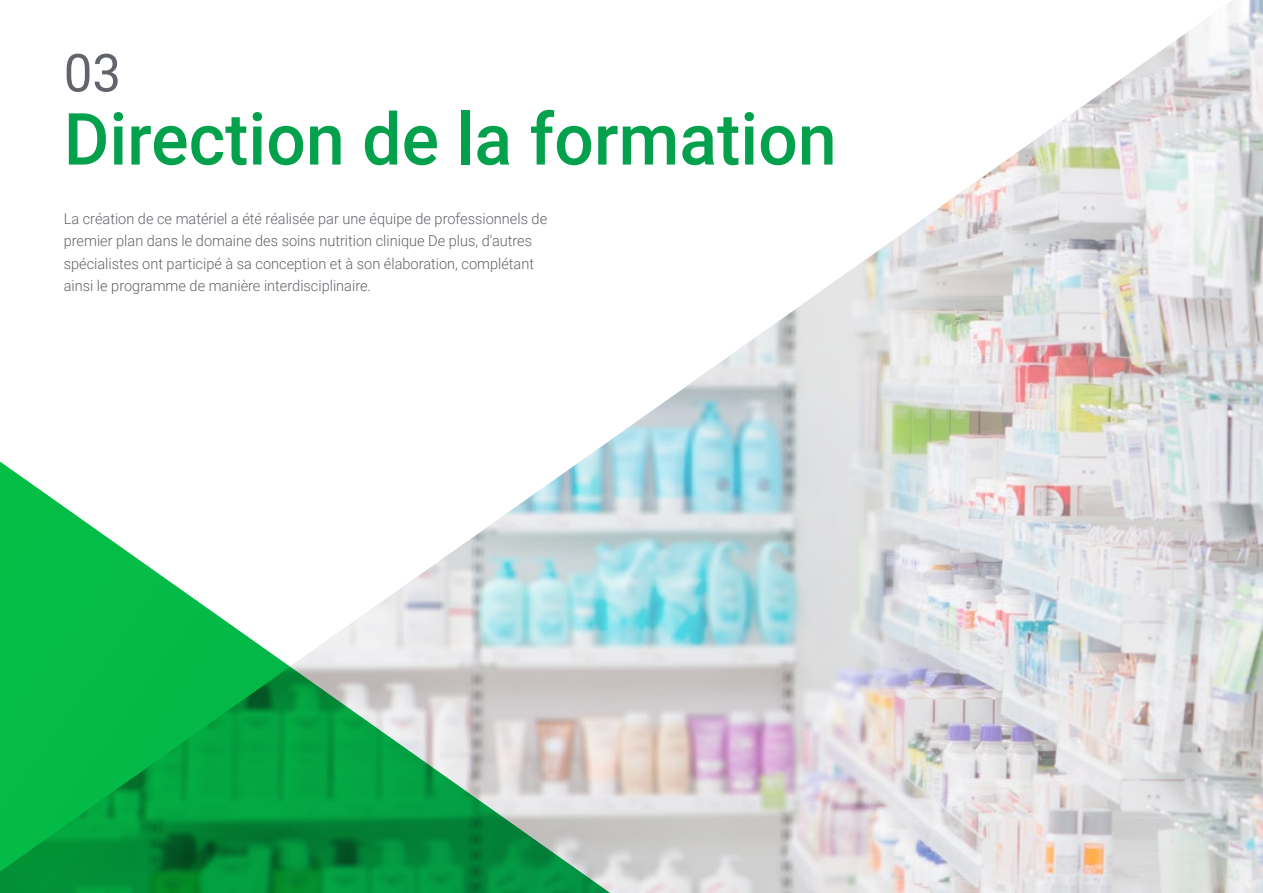
<style>
.page{position:relative;width:1263px;height:893px;background:#fff}
.page>*{position:absolute;margin:0;border:0;box-sizing:border-box;transform-origin:0 0}
.Portadilla{font:500 72px "Roboto";color:#04a14d}
.t1{font:52.5px "Roboto";color:#61646a}
.Texto_Simple{font:300 15px/22.5px "Roboto";color:#61646a}
</style>
<div class="page">
<img style="left:602px;top:0;width:661px;height:893px">
<svg style="left:0;top:446px;width:640px;height:447px"></svg>
<p class="t1" style="left:64px;top:36px;width:59px">03</p>
<p class="Portadilla" style="left:64px;top:89px;width:774px">Direction de la formation</p>
<p class="Texto_Simple" style="left:64px;top:207px;width:485px">La création de ce matériel a été réalisée par une équipe de professionnels de premier plan dans le domaine des soins nutrition clinique De plus, d'autres spécialistes ont participé à sa conception et à son élaboration, complétant ainsi le programme de manière interdisciplinaire.</p>
</div>
